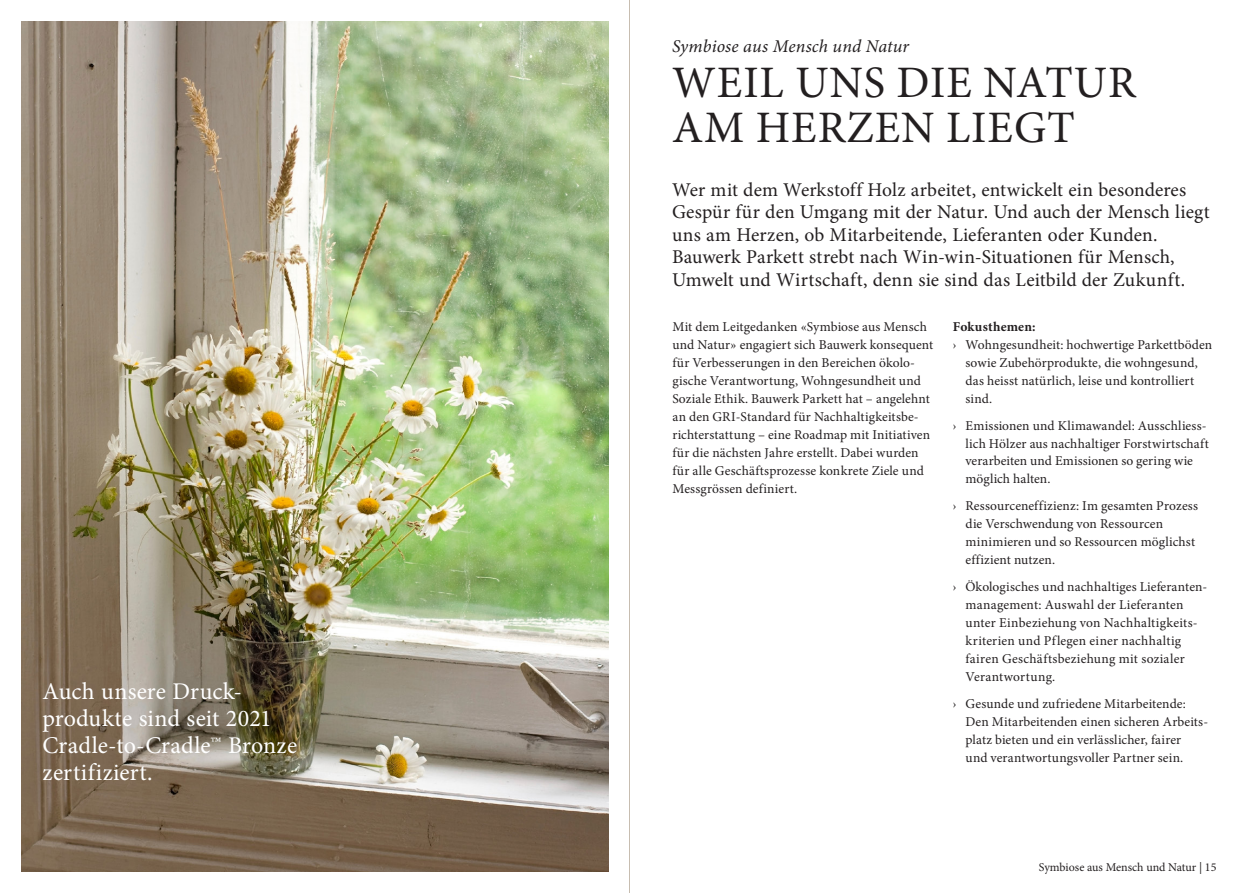
<style>
.page{position:relative;width:1259px;height:893px;background:#fff}
.page>*{position:absolute;margin:0;border:0;box-sizing:border-box;transform-origin:0 0}
.t1{font:45px/45px "Minion Pro";letter-spacing:.02em;color:#231f20}
.t2{font:24px/27px "Minion Pro";letter-spacing:.005em;color:#fff}
.t3{font:19.5px/22.5px "Minion Pro";letter-spacing:.005em;color:#231f20}
.t4{font:italic 18px "Minion Pro";letter-spacing:.005em;color:#231f20}
.t5{font:13.5px/18px "Minion Pro";letter-spacing:.01em;color:#231f20}
.t6{font:700 13.5px "Minion Pro";letter-spacing:.015em;color:#231f20}
.t7{font:12px "Minion Pro";letter-spacing:-.005em;color:#231f20}
</style>
<div class="page">
<hr style="left:629px;top:0;width:1px;height:893px;background:#c7bdb0">
<img style="left:21px;top:21px;width:587px;height:851px">
<h2 class="t2" style="left:43px;top:678px;width:256px">Auch unsere Druck&shy;produkte sind seit 2021<br>Cradle-to-Cradle™ Bronze zertifiziert.</h2>
<h3 class="t4" style="left:672px;top:33px;width:239px">Symbiose aus Mensch und Natur</h3>
<h1 class="t1" style="left:672px;top:60px;width:465px">WEIL UNS DIE NATUR<br>AM HERZEN LIEGT</h1>
<p class="t3" style="left:672px;top:178px;width:539px">Wer mit dem Werkstoff Holz arbeitet, entwickelt ein besonderes Gespür für den Umgang mit der Natur. Und auch der Mensch liegt uns am Herzen, ob Mitarbeitende, Lieferanten oder Kunden.<br>Bauwerk Parkett strebt nach Win-win-Situationen für Mensch, Umwelt und Wirtschaft, denn sie sind das Leitbild der Zukunft.</p>
<p class="t5" style="left:672px;top:317px;width:262px">Mit dem Leitgedanken «Symbiose aus Mensch und Natur» engagiert sich Bauwerk konsequent für Verbesserungen in den Bereichen ökolo&shy;gische Verantwortung, Wohngesundheit und Soziale Ethik. Bauwerk Parkett hat – angelehnt an den GRI-Standard für Nachhaltigkeitsbe&shy;richterstattung – eine Roadmap mit Initiativen für die nächsten Jahre erstellt. Dabei wurden für alle Geschäftsprozesse konkrete Ziele und Messgrössen definiert.</p>
<p class="t6" style="left:952px;top:317px;width:84px">Fokusthemen:</p>
<p class="t5" style="left:965px;top:335px;width:248px;text-indent:-13px">› Wohngesundheit: hochwertige Parkettböden sowie Zubehörprodukte, die wohngesund, das heisst natürlich, leise und kontrolliert sind.</p>
<p class="t5" style="left:965px;top:416px;width:245px;text-indent:-13px">› Emissionen und Klimawandel: Ausschliess&shy;lich Hölzer aus nachhaltiger Forstwirtschaft verarbeiten und Emissionen so gering wie möglich halten.</p>
<p class="t5" style="left:965px;top:497px;width:234px;text-indent:-13px">› Ressourceneffizienz: Im gesamten Prozess die Verschwendung von Ressourcen minimieren und so Ressourcen möglichst effizient nutzen.</p>
<p class="t5" style="left:965px;top:578px;width:243px;text-indent:-13px">› Ökologisches und nachhaltiges Lieferanten&shy;management: Auswahl der Lieferanten unter Einbeziehung von Nachhaltigkeits&shy;kriterien und Pflegen einer nachhaltig fairen Geschäftsbeziehung mit sozialer Verantwortung.</p>
<p class="t5" style="left:965px;top:695px;width:244px;text-indent:-13px">› Gesunde und zufriedene Mitarbeitende:<br>Den Mitarbeitenden einen sicheren Arbeits&shy;platz bieten und ein verlässlicher, fairer<br>und verantwortungsvoller Partner sein.</p>
<p class="t7" style="left:1039px;top:859px;width:179px">Symbiose aus Mensch und Natur | 15</p>
</div>
